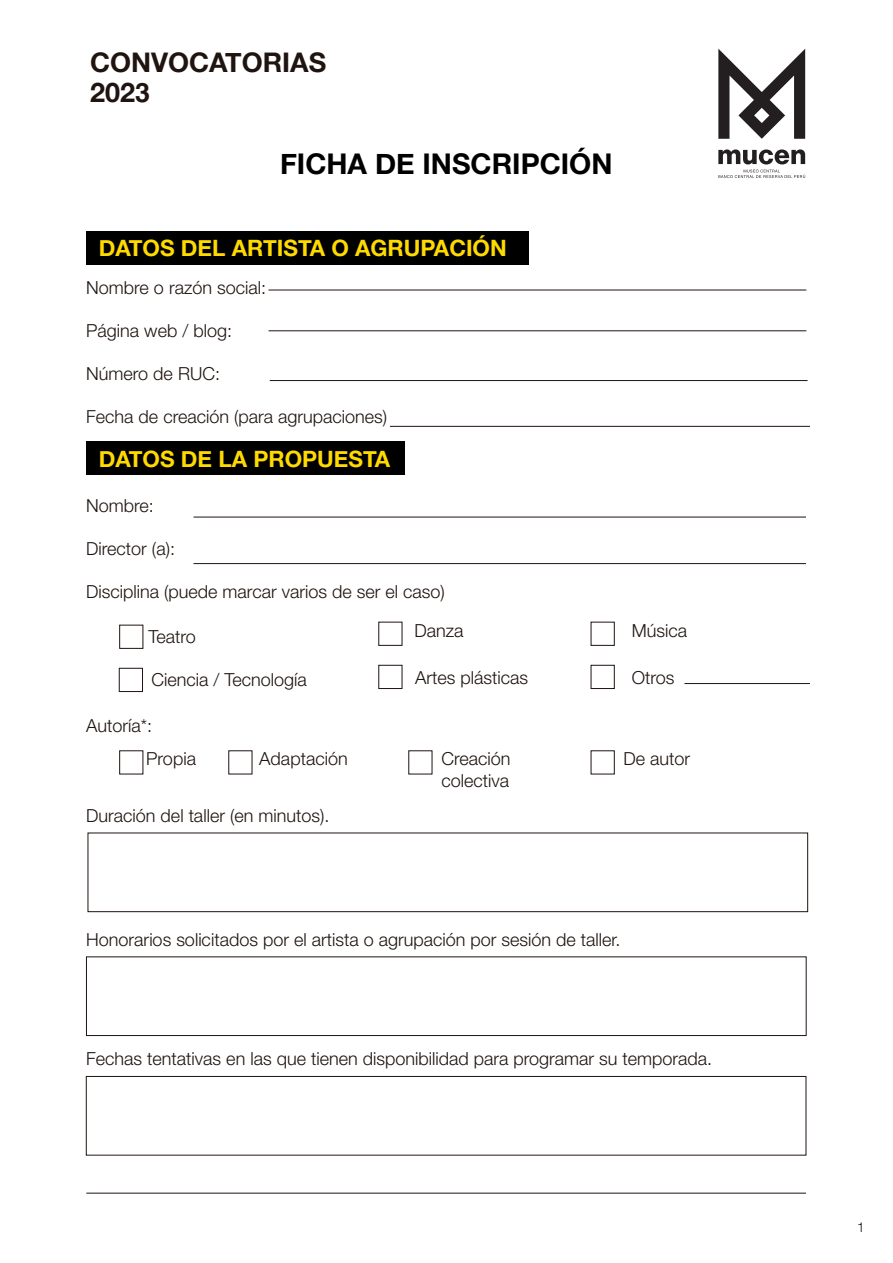
<style>
.page{position:relative;width:893px;height:1263px;background:#fff}
.page>*{position:absolute;margin:0;border:0;box-sizing:border-box;transform-origin:0 0}
.t1{font:700 28.5px "Helvetica Neue";color:#000}
.t2{font:700 27px/30.9px "Helvetica Neue";color:#201410}
.t3{font:700 22.5px "Helvetica Neue";color:#ffda00}
.t4{font:300 18px "Helvetica Neue";color:#1f140f}
.t5{font:300 13.5px "Helvetica Neue";color:#1f140f}
.s1{font-family:"Helvetica LT Std"}
</style>
<div class="page">
<svg style="left:718px;top:49px;width:87px;height:90px"></svg>
<svg style="left:718px;top:149px;width:87px;height:15px"></svg>
<svg style="left:718px;top:170px;width:87px;height:8px"></svg>
<div style="left:86px;top:231px;width:443px;height:33px;background:#000"></div>
<div style="left:86px;top:441px;width:319px;height:34px;background:#000"></div>
<div style="left:119px;top:625px;width:24px;height:24px;border:1px solid #1f140f"></div>
<div style="left:119px;top:668px;width:24px;height:24px;border:1px solid #1f140f"></div>
<div style="left:378px;top:665px;width:24px;height:24px;border:1px solid #1f140f"></div>
<div style="left:591px;top:622px;width:24px;height:24px;border:1px solid #1f140f"></div>
<div style="left:591px;top:665px;width:24px;height:24px;border:1px solid #1f140f"></div>
<div style="left:86px;top:1076px;width:720px;height:79px;border:1px solid #1f140f"></div>
<hr style="left:86px;top:1193px;width:720px;height:1px;background:#1f140f">
<div style="left:88px;top:833px;width:720px;height:79px;border:1px solid #1f140f"></div>
<div style="left:86px;top:956px;width:720px;height:80px;border:1px solid #1f140f"></div>
<h2 class="t2" style="left:90px;top:46px;width:238px">CONVOCATORIAS<br>202<span class="s1">3</span></h2>
<h1 class="t1" style="left:280px;top:146px;width:334px">FICHA DE INSCRIPCIÓN</h1>
<p class="t3" style="left:99px;top:234px;width:409px">DATOS DEL ARTISTA O AGRUPACIÓN</p>
<p class="t4" style="left:86px;top:273px;width:181px">Nombre o razón social:</p>
<p class="t4" style="left:86px;top:316px;width:147px">Página web / blog:</p>
<p class="t4" style="left:86px;top:359px;width:135px">Número de RUC:</p>
<p class="t4" style="left:86px;top:402px;width:302px">Fecha de creación (para agrupaciones)</p>
<p class="t3" style="left:99px;top:445px;width:293px">DATOS DE LA PROPUESTA</p>
<p class="t4" style="left:86px;top:491px;width:69px">Nombre:</p>
<p class="t4" style="left:86px;top:534px;width:90px">Director (a):</p>
<p class="t4" style="left:86px;top:577px;width:360px">Disciplina (puede marcar varios de ser el caso)</p>
<p class="t4" style="left:149px;top:622px;width:49px">Teatro</p>
<p class="t4" style="left:151px;top:665px;width:157px">Ciencia / Tecnología</p>
<p class="t4" style="left:414px;top:616px;width:51px">Danza</p>
<p class="t4" style="left:632px;top:616px;width:57px">Música</p>
<p class="t4" style="left:415px;top:663px;width:115px">Artes plásticas</p>
<p class="t4" style="left:632px;top:663px;width:44px">Otros</p>
<p class="t4" style="left:86px;top:711px;width:68px">Autoría*:</p>
<p class="t4" style="left:146px;top:744px;width:51px">Propia</p>
<p class="t4" style="left:259px;top:744px;width:90px">Adaptación</p>
<p class="t4" style="left:441px;top:744px;width:71px">Creación</p>
<p class="t4" style="left:623px;top:744px;width:68px">De autor</p>
<p class="t4" style="left:441px;top:766px;width:69px">colectiva</p>
<p class="t4" style="left:86px;top:801px;width:245px">Duración del taller (en minutos).</p>
<p class="t4" style="left:86px;top:925px;width:536px">Honorarios solicitados por el artista o agrupación por sesión de taller.</p>
<p class="t4" style="left:86px;top:1044px;width:627px">Fechas tentativas en las que tienen disponibilidad para programar su temporada.</p>
<p class="t5" style="left:857px;top:1218px;width:9px">1</p>
</div>
